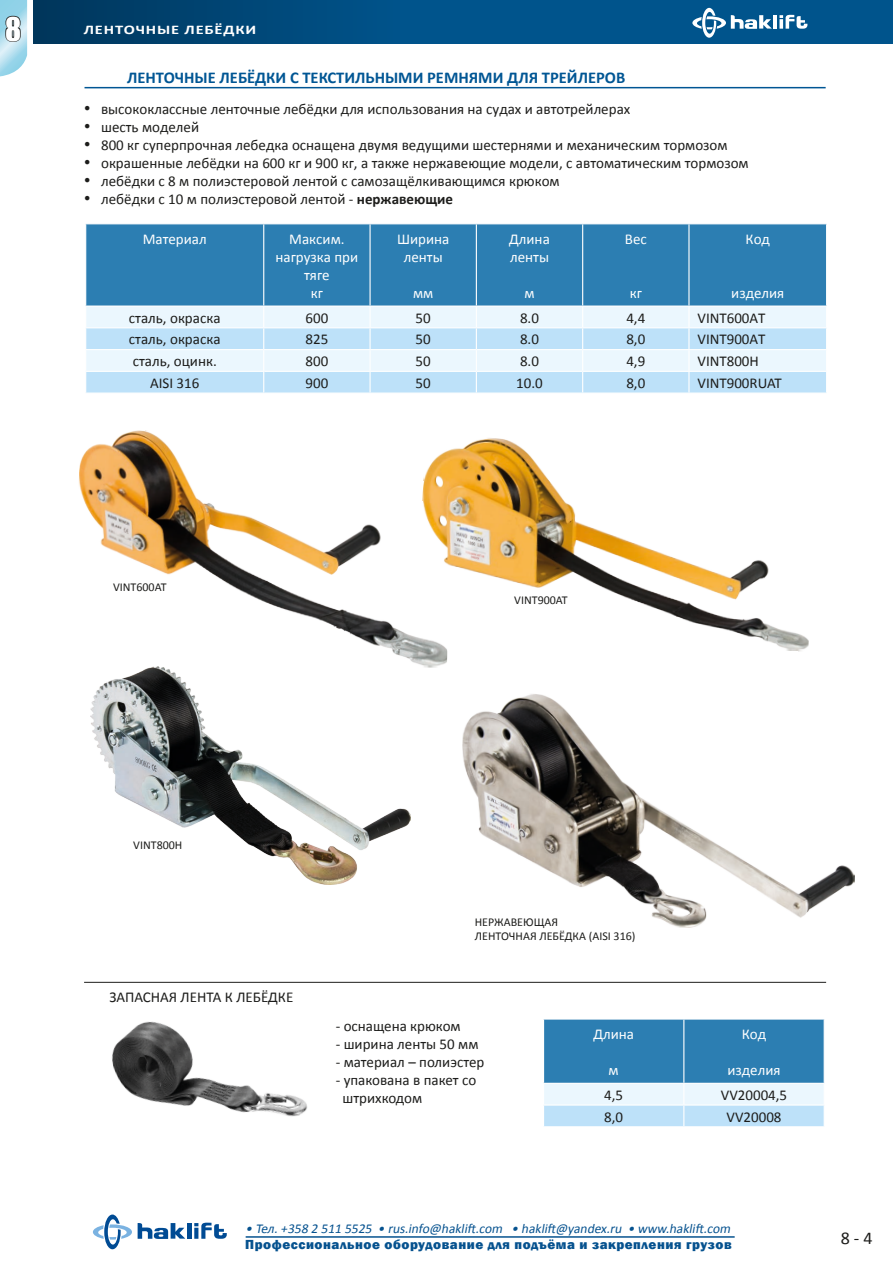
<style>
.page{position:relative;width:893px;height:1263px;background:#fff}
.page>*{position:absolute;margin:0;border:0;box-sizing:border-box;transform-origin:0 0}
.t1{font:30px "Impact";color:#fff}
.t2{font:18px "Calibri";color:#1d1d1b}
.t3{font:700 16.5px "Calibri";color:#005694}
.List_Paragraph{font:15px "Calibri";color:#1d1d1b}
.t4{font:15px "Calibri";color:#fff}
.t5{font:italic 13.5px "Calibri";color:#06528f}
.t6{font:800 13.5px "Franklin Gothic";letter-spacing:.04em;color:#06528f}
.t7{font:700 13.2px "Calibri";letter-spacing:.05em;color:#fff;scale:1.25 1}
.t8{font:12px "Calibri";color:#1d1d1b}
.s1{font-family:"Times New Roman";font-size:18px}
.s2{font-weight:700}
</style>
<div class="page">
<svg style="left:0;top:0;width:27px;height:76px;background:#a5cfde"></svg>
<div style="left:33px;top:0;width:849px;height:44px;background:linear-gradient(to right,#003f6a,#005c98)"></div>
<hr style="left:773px;top:15px;width:4px;height:14px;background:#fff">
<svg style="left:779px;top:15px;width:28px;height:14px"></svg>
<svg style="left:692px;top:8px;width:80px;height:30px"></svg>
<hr style="left:246px;top:1236px;width:489px;height:2px;background:#06528f">
<hr style="left:187px;top:1223px;width:4px;height:16px;background:#004b94">
<svg style="left:194px;top:1223px;width:33px;height:16px"></svg>
<svg style="left:138px;top:1223px;width:47px;height:16px"></svg>
<svg style="left:93px;top:1214px;width:39px;height:35px"></svg>
<img style="left:90px;top:668px;width:321px;height:216px">
<hr style="left:85px;top:87px;width:741px;height:1px;background:#005694">
<img style="left:462px;top:694px;width:393px;height:234px">
<img style="left:79px;top:430px;width:369px;height:238px">
<img style="left:84px;top:981px;width:240px;height:136px">
<div style="left:86px;top:224px;width:740px;height:81px;background:#2c7eb2"></div>
<div style="left:86px;top:307px;width:740px;height:20px;background:#ebf7fe"></div>
<svg style="left:86px;top:328px;width:740px;height:64px;background:#cde8fa"></svg>
<hr style="left:369px;top:307px;width:2px;height:20px;background:#fff">
<hr style="left:369px;top:328px;width:2px;height:21px;background:#fff">
<hr style="left:369px;top:350px;width:2px;height:21px;background:#fff">
<hr style="left:369px;top:372px;width:2px;height:20px;background:#fff">
<svg style="left:476px;top:307px;width:1px;height:85px"></svg>
<svg style="left:582px;top:307px;width:1px;height:85px"></svg>
<svg style="left:688px;top:307px;width:1px;height:85px"></svg>
<svg style="left:263px;top:307px;width:1px;height:85px"></svg>
<hr style="left:263px;top:224px;width:1px;height:81px;background:#fff">
<hr style="left:369px;top:224px;width:2px;height:81px;background:#fff">
<hr style="left:476px;top:224px;width:1px;height:81px;background:#fff">
<hr style="left:582px;top:224px;width:1px;height:81px;background:#fff">
<hr style="left:688px;top:224px;width:1px;height:81px;background:#fff">
<hr style="left:85px;top:327px;width:179px;height:1px;background:#fff">
<hr style="left:476px;top:327px;width:107px;height:1px;background:#fff">
<hr style="left:583px;top:327px;width:106px;height:1px;background:#fff">
<hr style="left:85px;top:349px;width:179px;height:1px;background:#fff">
<hr style="left:264px;top:349px;width:106px;height:1px;background:#fff">
<hr style="left:370px;top:349px;width:106px;height:1px;background:#fff">
<hr style="left:476px;top:349px;width:107px;height:1px;background:#fff">
<hr style="left:583px;top:349px;width:106px;height:1px;background:#fff">
<hr style="left:689px;top:349px;width:138px;height:1px;background:#fff">
<hr style="left:85px;top:371px;width:179px;height:1px;background:#fff">
<hr style="left:264px;top:371px;width:106px;height:1px;background:#fff">
<hr style="left:370px;top:371px;width:106px;height:1px;background:#fff">
<hr style="left:476px;top:371px;width:107px;height:1px;background:#fff">
<hr style="left:583px;top:371px;width:106px;height:1px;background:#fff">
<hr style="left:689px;top:371px;width:138px;height:1px;background:#fff">
<svg style="left:543px;top:1019px;width:282px;height:108px;background:#74add1"></svg>
<hr style="left:683px;top:1019px;width:1px;height:64px;background:#fff">
<img style="left:415px;top:434px;width:394px;height:218px">
<hr style="left:84px;top:982px;width:742px;height:1px;background:#1d1d1b">
<h1 class="t1" style="left:5px;top:6px;width:18px">8</h1>
<p class="t7" style="left:84px;top:21px;width:139px">ЛЕНТОЧНЫЕ ЛЕБЁДКИ</p>
<p class="t3" style="left:127px;top:67px;width:500px">ЛЕНТОЧНЫЕ ЛЕБЁДКИ С ТЕКСТИЛЬНЫМИ РЕМНЯМИ ДЛЯ ТРЕЙЛЕРОВ</p>
<p class="List_Paragraph" style="left:84px;top:100px;width:548px"><span class="s1">•</span> высококлассные ленточные лебёдки для использования на судах и автотрейлерах</p>
<p class="List_Paragraph" style="left:84px;top:118px;width:117px"><span class="s1">•</span> шесть моделей</p>
<p class="List_Paragraph" style="left:84px;top:136px;width:645px"><span class="s1">•</span> 800 кг суперпрочная лебедка оснащена двумя ведущими шестернями и механическим тормозом</p>
<p class="List_Paragraph" style="left:84px;top:154px;width:666px"><span class="s1">•</span> окрашенные лебёдки на 600 кг и 900 кг, а также нержавеющие модели, с автоматическим тормозом</p>
<p class="List_Paragraph" style="left:84px;top:172px;width:477px"><span class="s1">•</span> лебёдки с 8 м полиэстеровой лентой с самозащёлкивающимся крюком</p>
<p class="List_Paragraph" style="left:84px;top:190px;width:370px"><span class="s1">•</span> лебёдки с 10 м полиэстеровой лентой - <span class="s2">нержавеющие</span></p>
<p class="t4" style="left:143px;top:229px;width:66px">Материал</p>
<p class="t4" style="left:289px;top:229px;width:57px">Максим.</p>
<p class="t4" style="left:276px;top:247px;width:84px">нагрузка при</p>
<p class="t4" style="left:304px;top:265px;width:27px">тяге</p>
<p class="t4" style="left:311px;top:283px;width:14px">кг</p>
<p class="t4" style="left:397px;top:229px;width:54px">Ширина</p>
<p class="t4" style="left:404px;top:247px;width:40px">ленты</p>
<p class="t4" style="left:413px;top:283px;width:22px">мм</p>
<p class="t4" style="left:746px;top:229px;width:26px">Код</p>
<p class="t4" style="left:509px;top:229px;width:42px">Длина</p>
<p class="t4" style="left:510px;top:247px;width:40px">ленты</p>
<p class="t4" style="left:524px;top:283px;width:12px">м</p>
<p class="t4" style="left:625px;top:229px;width:23px">Вес</p>
<p class="t4" style="left:731px;top:283px;width:55px">изделия</p>
<p class="t4" style="left:630px;top:283px;width:14px">кг</p>
<p class="List_Paragraph" style="left:129px;top:308px;width:93px">сталь, окраска</p>
<p class="List_Paragraph" style="left:305px;top:308px;width:24px">600</p>
<p class="List_Paragraph" style="left:416px;top:308px;width:17px">50</p>
<p class="List_Paragraph" style="left:520px;top:308px;width:20px">8.0</p>
<p class="List_Paragraph" style="left:626px;top:308px;width:20px">4,4</p>
<p class="List_Paragraph" style="left:697px;top:308px;width:70px">VINT600AT</p>
<p class="List_Paragraph" style="left:129px;top:330px;width:93px">сталь, окраска</p>
<p class="List_Paragraph" style="left:305px;top:330px;width:24px">825</p>
<p class="List_Paragraph" style="left:416px;top:330px;width:17px">50</p>
<p class="List_Paragraph" style="left:520px;top:330px;width:20px">8.0</p>
<p class="List_Paragraph" style="left:626px;top:330px;width:20px">8,0</p>
<p class="List_Paragraph" style="left:697px;top:330px;width:70px">VINT900AT</p>
<p class="List_Paragraph" style="left:133px;top:352px;width:86px">сталь, оцинк.</p>
<p class="List_Paragraph" style="left:305px;top:352px;width:24px">800</p>
<p class="List_Paragraph" style="left:416px;top:352px;width:17px">50</p>
<p class="List_Paragraph" style="left:520px;top:352px;width:20px">8.0</p>
<p class="List_Paragraph" style="left:626px;top:352px;width:20px">4,9</p>
<p class="List_Paragraph" style="left:697px;top:352px;width:63px">VINT800H</p>
<p class="List_Paragraph" style="left:150px;top:373px;width:51px">AISI 316</p>
<p class="List_Paragraph" style="left:305px;top:373px;width:24px">900</p>
<p class="List_Paragraph" style="left:416px;top:373px;width:17px">50</p>
<p class="List_Paragraph" style="left:516px;top:373px;width:28px">10.0</p>
<p class="List_Paragraph" style="left:626px;top:373px;width:20px">8,0</p>
<p class="List_Paragraph" style="left:697px;top:373px;width:86px">VINT900RUAT</p>
<p class="t8" style="left:113px;top:579px;width:55px">VINT600AT</p>
<p class="t8" style="left:514px;top:593px;width:55px">VINT900AT</p>
<p class="t8" style="left:133px;top:837px;width:51px">VINT800H</p>
<p class="List_Paragraph" style="left:110px;top:987px;width:185px">ЗАПАСНАЯ ЛЕНТА К ЛЕБЁДКЕ</p>
<p class="t8" style="left:475px;top:914px;width:85px">НЕРЖАВЕЮЩАЯ</p>
<p class="t8" style="left:475px;top:928px;width:162px">ЛЕНТОЧНАЯ ЛЕБЁДКА (AISI 316)</p>
<p class="List_Paragraph" style="left:336px;top:1016px;width:127px">- оснащена крюком</p>
<p class="List_Paragraph" style="left:336px;top:1034px;width:144px">- ширина ленты 50 мм</p>
<p class="List_Paragraph" style="left:336px;top:1052px;width:150px">- материал – полиэстер</p>
<p class="List_Paragraph" style="left:336px;top:1070px;width:142px">- упакована в пакет со</p>
<p class="List_Paragraph" style="left:342px;top:1088px;width:81px">штрихкодом</p>
<p class="t4" style="left:593px;top:1024px;width:42px">Длина</p>
<p class="t4" style="left:609px;top:1060px;width:12px">м</p>
<p class="t4" style="left:742px;top:1024px;width:26px">Код</p>
<p class="t4" style="left:727px;top:1060px;width:55px">изделия</p>
<p class="List_Paragraph" style="left:604px;top:1085px;width:20px">4,5</p>
<p class="List_Paragraph" style="left:721px;top:1085px;width:68px">VV20004,5</p>
<p class="List_Paragraph" style="left:604px;top:1107px;width:20px">8,0</p>
<p class="List_Paragraph" style="left:726px;top:1107px;width:57px">VV20008</p>
<p class="t5" style="left:246px;top:1220px;width:489px">• Тел.+358 2 511 5525 • rus.info@haklift.com • haklift@yandex.ru • www.haklift.com</p>
<p class="t6" style="left:245px;top:1236px;width:488px">Профессиональное оборудование для подъёма и закрепления грузов</p>
<p class="t2" style="left:841px;top:1227px;width:33px">8 - 4</p>
</div>
